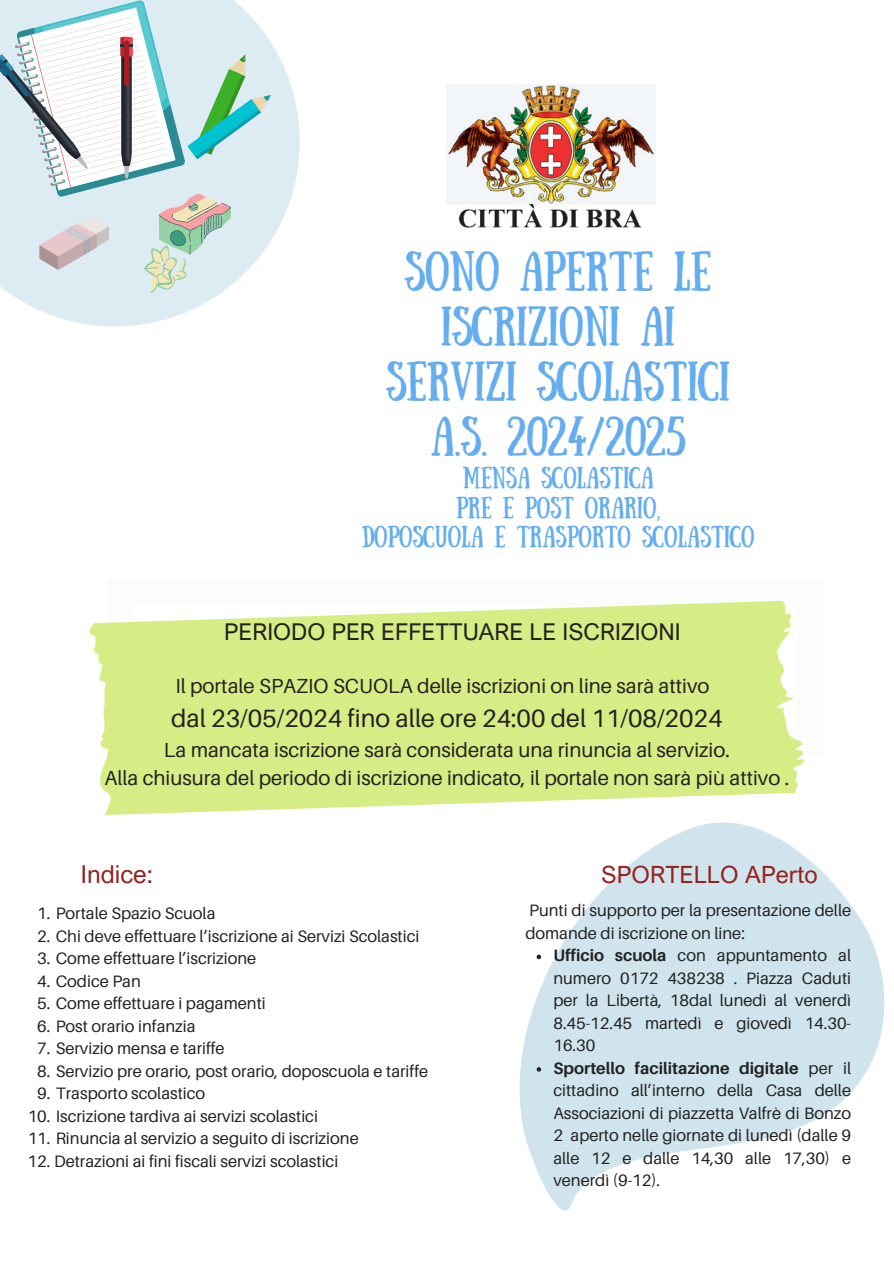
<style>
.page{position:relative;width:894px;height:1264px;background:#fff}
.page>*{position:absolute;margin:0;border:0;box-sizing:border-box;transform-origin:0 0}
.t1{font:39.6px/55.2px "Sunday";color:#64adee;text-align:center}
.t2{font:24.9px "Aileron";color:#222}
.t3{font:24.6px "Arial Nova";color:#94221e}
.t4{font:23.85px "Arial Nova";color:#94221e}
.t5{font:23.1px "Arial Nova";color:#222}
.t6{font:21.6px/29.2px "Sunday";color:#64adee;text-align:center}
.t7{font:20.4px/28.5px "Aileron";color:#222;text-align:center}
.t8{font:16.5px/22.5px "Aileron";color:#222;text-align:justify}
.s1{font-weight:700}
</style>
<div class="page">
<svg style="left:9px;top:43px;width:290px;height:283px;fill:#ddebf2"></svg>
<svg style="left:89px;top:600px;width:715px;height:214px;background:#dbef95"></svg>
<img style="left:446px;top:84px;width:209px;height:144px">
<svg style="left:519px;top:822px;width:366px;height:389px;fill:#d0e4ed"></svg>
<svg style="left:0;top:0;width:271px;height:293px"></svg>
<svg style="left:536px;top:954px;width:5px;height:5px"></svg>
<svg style="left:536px;top:1067px;width:5px;height:4px"></svg>
<p class="t1" style="left:386px;top:243px;width:345px">SONO APERTE LE<br>ISCRIZIONI AI<br>SERVIZI SCOLASTICI<br>A.S. 2024/2025</p>
<p class="t6" style="left:361px;top:463px;width:394px">MENSA SCOLASTICA<br>PRE E POST ORARIO,<br>DOPOSCUOLA E TRASPORTO SCOLASTICO</p>
<p class="t5" style="left:224px;top:617px;width:458px">PERIODO PER EFFETTUARE LE ISCRIZIONI</p>
<h2 class="t7" style="left:175px;top:671px;width:535px">Il portale SPAZIO SCUOLA delle iscrizioni on line sarà attivo</h2>
<h2 class="t2" style="left:171px;top:702px;width:552px">dal 23/05/2024 fino alle ore 24:00 del 11/08/2024</h2>
<h2 class="t7" style="left:104px;top:734px;width:686px">La mancata iscrizione sarà considerata una rinuncia al servizio.<br>Alla chiusura del periodo di iscrizione indicato, il portale non sarà più attivo .</h2>
<p class="t3" style="left:81px;top:859px;width:74px">Indice:</p>
<p class="t8" style="left:37px;top:901px;width:180px">1. Portale Spazio Scuola</p>
<p class="t8" style="left:37px;top:924px;width:383px">2. Chi deve effettuare l’iscrizione ai Servizi Scolastici</p>
<p class="t8" style="left:37px;top:946px;width:220px">3. Come effettuare l’iscrizione</p>
<h3 class="t8" style="left:37px;top:969px;width:105px">4. Codice Pan</h3>
<p class="t8" style="left:37px;top:991px;width:230px">5. Come effettuare i pagamenti</p>
<p class="t8" style="left:37px;top:1014px;width:160px">6. Post orario infanzia</p>
<h1 class="t8" style="left:37px;top:1036px;width:189px">7. Servizio mensa e tariffe</h1>
<h3 class="t8" style="left:37px;top:1059px;width:392px">8. Servizio pre orario, post orario, doposcuola e tariffe</h3>
<p class="t8" style="left:37px;top:1081px;width:169px">9. Trasporto scolastico</p>
<h2 class="t8" style="left:28px;top:1104px;width:291px">10. Iscrizione tardiva ai servizi scolastici</h2>
<p class="t8" style="left:28px;top:1126px;width:332px">11. Rinuncia al servizio a seguito di iscrizione</p>
<p class="t8" style="left:28px;top:1149px;width:312px">12. Detrazioni ai fini fiscali servizi scolastici</p>
<p class="t4" style="left:601px;top:859px;width:218px">SPORTELLO APerto</p>
<p class="t8" style="left:525px;top:899px;width:327px">Punti di supporto per la presentazione delle domande di iscrizione on line:</p>
<p class="t8" style="left:553px;top:944px;width:299px"><span class="s1">Ufficio scuola</span> con appuntamento al numero 0172 438238 . Piazza Caduti per la Libertà, 18dal lunedì al venerdì 8.45-12.45 martedì e giovedì 14.30- 16.30</p>
<p class="t8" style="left:553px;top:1056px;width:299px"><span class="s1">Sportello facilitazione digitale</span> per il cittadino all’interno della Casa delle Associazioni di piazzetta Valfrè di Bonzo 2 aperto nelle giornate di lunedì (dalle 9 alle 12 e dalle 14,30 alle 17,30) e venerdì (9-12).</p>
</div>
